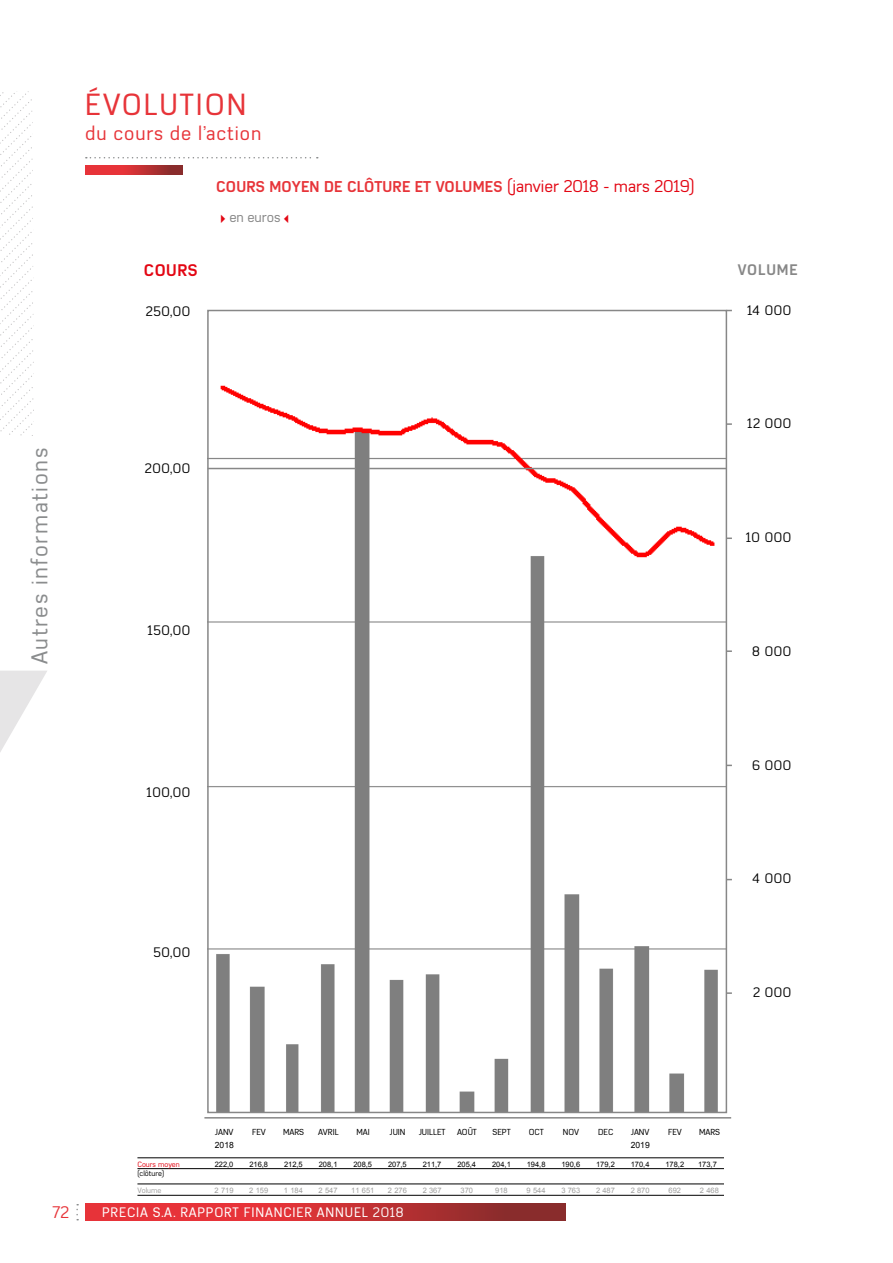
<style>
.page{position:relative;width:893px;height:1263px;background:#fff}
.page>*{position:absolute;margin:0;border:0;box-sizing:border-box;transform-origin:0 0}
.t1{font:30px "Azbuka Pro";letter-spacing:.065em;color:#e73439}
.t2{font:22.5px "Azbuka Pro";letter-spacing:.07em;color:#8b8d8e}
.t3{font:19.5px "Azbuka Pro";letter-spacing:.05em;color:#e73439}
.t4{font:700 16.5px "Azbuka Pro";letter-spacing:.035em;color:#e30613}
.t5{font:16.5px "Azbuka Pro";color:#e73439}
.t6{font:700 15.3px "Azbuka Pro";letter-spacing:.015em;color:#e73439}
.t7{font:700 15px "Azbuka Pro";letter-spacing:.065em;color:#878787}
.t8{font:13.95px "Azbuka Pro";color:#878787}
.t9{font:13.5px "Azbuka Pro";letter-spacing:.05em;color:#000}
.t10{font:13.5px "Azbuka Pro";letter-spacing:.065em;color:#fff}
.t11{font:8.55px "Azbuka Pro";color:#000}
.t12{font:8.55px "Arial";color:#000}
.t13{font:7.5px "Arial";color:#000}
.t14{font:7.5px "Arial";color:#9d9d9c}
.t15{font:7.5px "Azbuka Pro";color:#e30613}
.t16{font:7.5px "Azbuka Pro";color:#000}
.t17{font:7.5px "Azbuka Pro";color:#9d9d9c}
.s1{font-weight:400;font-size:16.8px;color:#e30613}
.s2{color:#e30613}
</style>
<div class="page">
<svg style="left:85px;top:1204px;width:481px;height:16px;background:#c53034"></svg>
<svg style="left:76px;top:1204px;width:2px;height:16px"></svg>
<svg style="left:0;top:91px;width:326px;height:345px"></svg>
<svg style="left:0;top:671px;width:47px;height:81px"></svg>
<hr style="left:137px;top:1157px;width:587px;height:1px;background:#000">
<hr style="left:137px;top:1168px;width:587px;height:1px;background:#000">
<hr style="left:137px;top:1183px;width:587px;height:1px;background:#000">
<hr style="left:137px;top:1195px;width:587px;height:1px;background:#000">
<img style="left:210px;top:313px;width:514px;height:797px">
<hr style="left:204px;top:1117px;width:527px;height:1px;background:#878787">
<svg style="left:726px;top:992px;width:6px;height:2px"></svg>
<svg style="left:726px;top:650px;width:6px;height:2px"></svg>
<svg style="left:726px;top:537px;width:6px;height:2px"></svg>
<svg style="left:726px;top:423px;width:6px;height:2px"></svg>
<hr style="left:208px;top:468px;width:148px;height:1px;background:#878787">
<hr style="left:369px;top:468px;width:358px;height:1px;background:#878787">
<h1 class="t1" style="left:85px;top:87px;width:163px">ÉVOLUTION</h1>
<h3 class="t3" style="left:85px;top:122px;width:178px">du cours de l’action</h3>
<h3 class="t6" style="left:216px;top:177px;width:480px">COURS MOYEN DE CLÔTURE ET VOLUMES <span class="s1">(janvier 2018 - mars 2019)</span></h3>
<h3 class="t8" style="left:216px;top:209px;width:79px"><span class="s2">✔</span>en euros<span class="s2">✓</span></h3>
<h3 class="t4" style="left:144px;top:260px;width:55px">COURS</h3>
<h3 class="t7" style="left:738px;top:261px;width:61px">VOLUME</h3>
<h2 class="t2" style="left:26px;top:664px;width:218px;rotate:-90deg">Autres informations</h2>
<h3 class="t9" style="left:146px;top:303px;width:46px">250,00</h3>
<h3 class="t9" style="left:145px;top:460px;width:47px">200,00</h3>
<h3 class="t9" style="left:148px;top:622px;width:44px">150,00</h3>
<h3 class="t9" style="left:147px;top:785px;width:45px">100,00</h3>
<h3 class="t9" style="left:153px;top:944px;width:38px">50,00</h3>
<h3 class="t9" style="left:747px;top:302px;width:46px">14 000</h3>
<h3 class="t9" style="left:747px;top:416px;width:46px">12 000</h3>
<h3 class="t9" style="left:746px;top:529px;width:47px">10 000</h3>
<h3 class="t9" style="left:752px;top:643px;width:41px">8 000</h3>
<h3 class="t9" style="left:752px;top:757px;width:41px">6 000</h3>
<h3 class="t9" style="left:752px;top:871px;width:40px">4 000</h3>
<h3 class="t9" style="left:753px;top:984px;width:40px">2 000</h3>
<p class="t11" style="left:215px;top:1127px;width:20px">JANV</p>
<p class="t11" style="left:252px;top:1127px;width:15px">FEV</p>
<p class="t11" style="left:283px;top:1127px;width:23px">MARS</p>
<p class="t11" style="left:318px;top:1127px;width:22px">AVRIL</p>
<p class="t11" style="left:356px;top:1127px;width:15px">MAI</p>
<p class="t11" style="left:390px;top:1127px;width:17px">JUIN</p>
<p class="t11" style="left:419px;top:1127px;width:28px">JUILLET</p>
<p class="t11" style="left:457px;top:1127px;width:21px">AOÛT</p>
<p class="t11" style="left:493px;top:1127px;width:20px">SEPT</p>
<p class="t11" style="left:529px;top:1127px;width:16px">OCT</p>
<p class="t11" style="left:563px;top:1127px;width:18px">NOV</p>
<p class="t11" style="left:598px;top:1127px;width:17px">DEC</p>
<p class="t11" style="left:631px;top:1127px;width:20px">JANV</p>
<p class="t11" style="left:668px;top:1127px;width:15px">FEV</p>
<p class="t11" style="left:699px;top:1127px;width:23px">MARS</p>
<p class="t12" style="left:215px;top:1139px;width:21px">2018</p>
<p class="t12" style="left:631px;top:1139px;width:21px">2019</p>
<p class="t15" style="left:137px;top:1160px;width:44px">Cours moyen</p>
<p class="t13" style="left:215px;top:1159px;width:20px">222,0</p>
<p class="t13" style="left:249px;top:1159px;width:20px">216,8</p>
<p class="t13" style="left:284px;top:1159px;width:20px">212,5</p>
<p class="t13" style="left:319px;top:1159px;width:20px">208,1</p>
<p class="t13" style="left:353px;top:1159px;width:20px">208,5</p>
<p class="t13" style="left:388px;top:1159px;width:20px">207,5</p>
<p class="t13" style="left:423px;top:1159px;width:20px">211,7</p>
<p class="t13" style="left:457px;top:1159px;width:20px">205,4</p>
<p class="t13" style="left:492px;top:1159px;width:20px">204,1</p>
<p class="t13" style="left:527px;top:1159px;width:20px">194,8</p>
<p class="t13" style="left:561px;top:1159px;width:20px">190,6</p>
<p class="t13" style="left:596px;top:1159px;width:20px">179,2</p>
<p class="t13" style="left:631px;top:1159px;width:20px">170,4</p>
<p class="t13" style="left:665px;top:1159px;width:20px">178,2</p>
<p class="t13" style="left:698px;top:1159px;width:20px">173,7</p>
<p class="t16" style="left:137px;top:1169px;width:28px">(clôture)</p>
<p class="t17" style="left:137px;top:1186px;width:26px">Volume</p>
<p class="t14" style="left:215px;top:1185px;width:20px">2 719</p>
<p class="t14" style="left:249px;top:1185px;width:20px">2 159</p>
<p class="t14" style="left:284px;top:1185px;width:20px">1 184</p>
<p class="t14" style="left:319px;top:1185px;width:20px">2 547</p>
<p class="t14" style="left:351px;top:1185px;width:25px">11 651</p>
<p class="t14" style="left:388px;top:1185px;width:20px">2 276</p>
<p class="t14" style="left:423px;top:1185px;width:20px">2 367</p>
<p class="t14" style="left:461px;top:1185px;width:14px">370</p>
<p class="t14" style="left:495px;top:1185px;width:14px">918</p>
<p class="t14" style="left:527px;top:1185px;width:20px">9 544</p>
<p class="t14" style="left:561px;top:1185px;width:20px">3 763</p>
<p class="t14" style="left:596px;top:1185px;width:20px">2 487</p>
<p class="t14" style="left:631px;top:1185px;width:20px">2 870</p>
<p class="t14" style="left:668px;top:1185px;width:14px">692</p>
<p class="t14" style="left:700px;top:1185px;width:20px">2 468</p>
<h3 class="t5" style="left:52px;top:1203px;width:18px">72</h3>
<h3 class="t10" style="left:102px;top:1205px;width:303px">PRECIA S.A. RAPPORT FINANCIER ANNUEL 2018</h3>
</div>
